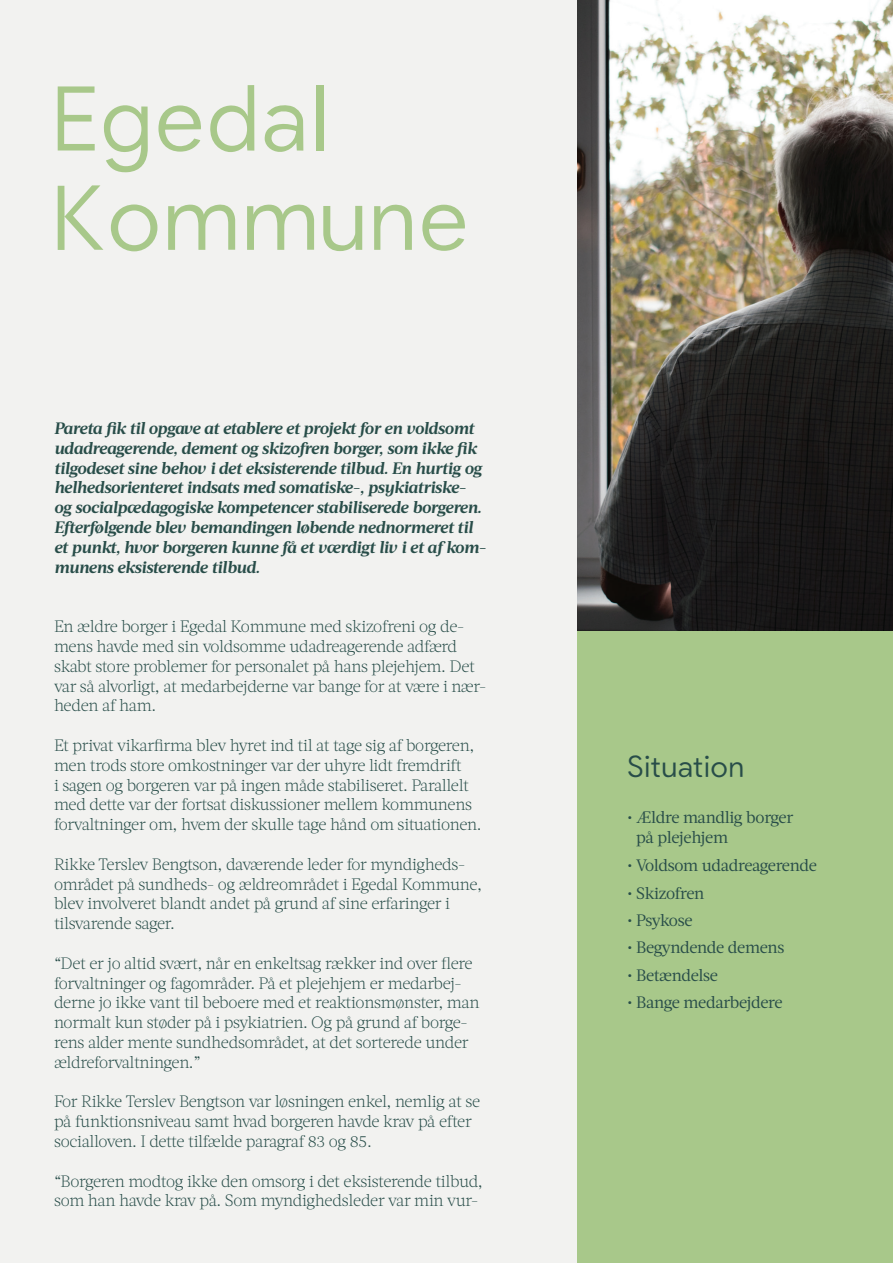
<style>
.page{position:relative;width:893px;height:1263px;background:#f2f2f0}
.page>*{position:absolute;margin:0;border:0;box-sizing:border-box;transform-origin:0 0}
.t1{font:200 92.25px/99.1px "Pulp Display";letter-spacing:.035em;color:#a8c88a}
.t2{font:200 30px "Pulp Display";letter-spacing:.02em;color:#284d49}
.t3{font:300 16.5px/19.8px "Acta";letter-spacing:-.025em;color:#284d49}
.t4{font:italic 700 16.5px/19.8px "Acta";letter-spacing:-.02em;color:#284d49}
.t5{font:16.5px/19.8px "Acta";letter-spacing:-.025em;color:#284d49}
</style>
<div class="page">
<img style="left:577px;top:0;width:316px;height:631px">
<div style="left:577px;top:631px;width:316px;height:632px;background:#a8c88a"></div>
<h1 class="t1" style="left:54px;top:71px;width:416px">Egedal<br>Kommune</h1>
<p class="t4" style="left:54px;top:419px;width:434px">Pareta fik til opgave at etablere et projekt for en voldsomt udadreagerende, dement og skizofren borger, som ikke fik tilgodeset sine behov i det eksisterende tilbud. En hurtig og helhedsorienteret indsats med somatiske-, psykiatriske&shy;og socialpædagogiske kompetencer stabiliserede borgeren.<br>Efterfølgende blev bemandingen løbende nednormeret til et punkt, hvor borgeren kunne få et værdigt liv i et af kom&shy;munens eksisterende tilbud.</p>
<p class="t3" style="left:54px;top:617px;width:434px">En ældre borger i Egedal Kommune med skizofreni og de&shy;mens havde med sin voldsomme udadreagerende adfærd skabt store problemer for personalet på hans plejehjem. Det var så alvorligt, at medarbejderne var bange for at være i nær&shy;heden af ham.</p>
<p class="t3" style="left:54px;top:735px;width:429px">Et privat vikarfirma blev hyret ind til at tage sig af borgeren, men trods store omkostninger var der uhyre lidt fremdrift<br>i sagen og borgeren var på ingen måde stabiliseret. Parallelt med dette var der fortsat diskussioner mellem kommunens forvaltninger om, hvem der skulle tage hånd om situationen.</p>
<p class="t3" style="left:54px;top:854px;width:429px">Rikke Terslev Bengtson, daværende leder for myndigheds&shy;området på sundheds- og ældreområdet i Egedal Kommune, blev involveret blandt andet på grund af sine erfaringer i tilsvarende sager.</p>
<p class="t3" style="left:54px;top:953px;width:427px">“Det er jo altid svært, når en enkeltsag rækker ind over flere forvaltninger og fagområder. På et plejehjem er medarbej&shy;derne jo ikke vant til beboere med et reaktionsmønster, man normalt kun støder på i psykiatrien. Og på grund af borge&shy;rens alder mente sundhedsområdet, at det sorterede under ældreforvaltningen.”</p>
<p class="t3" style="left:54px;top:1092px;width:428px">For Rikke Terslev Bengtson var løsningen enkel, nemlig at se på funktionsniveau samt hvad borgeren havde krav på efter socialloven. I dette tilfælde paragraf 83 og 85.</p>
<p class="t3" style="left:54px;top:1171px;width:430px">“Borgeren modtog ikke den omsorg i det eksisterende tilbud, som han havde krav på. Som myndighedsleder var min vur-</p>
<h2 class="t2" style="left:627px;top:750px;width:118px">Situation</h2>
<p class="t5" style="left:636px;top:807px;width:159px;text-indent:-9px">• Ældre mandlig borger på plejehjem</p>
<p class="t5" style="left:627px;top:856px;width:191px">• Voldsom udadreagerende</p>
<p class="t5" style="left:627px;top:883px;width:79px">• Skizofren</p>
<p class="t5" style="left:627px;top:910px;width:67px">• Psykose</p>
<p class="t5" style="left:627px;top:938px;width:159px">• Begyndende demens</p>
<p class="t5" style="left:627px;top:965px;width:92px">• Betændelse</p>
<p class="t5" style="left:627px;top:992px;width:157px">• Bange medarbejdere</p>
</div>
